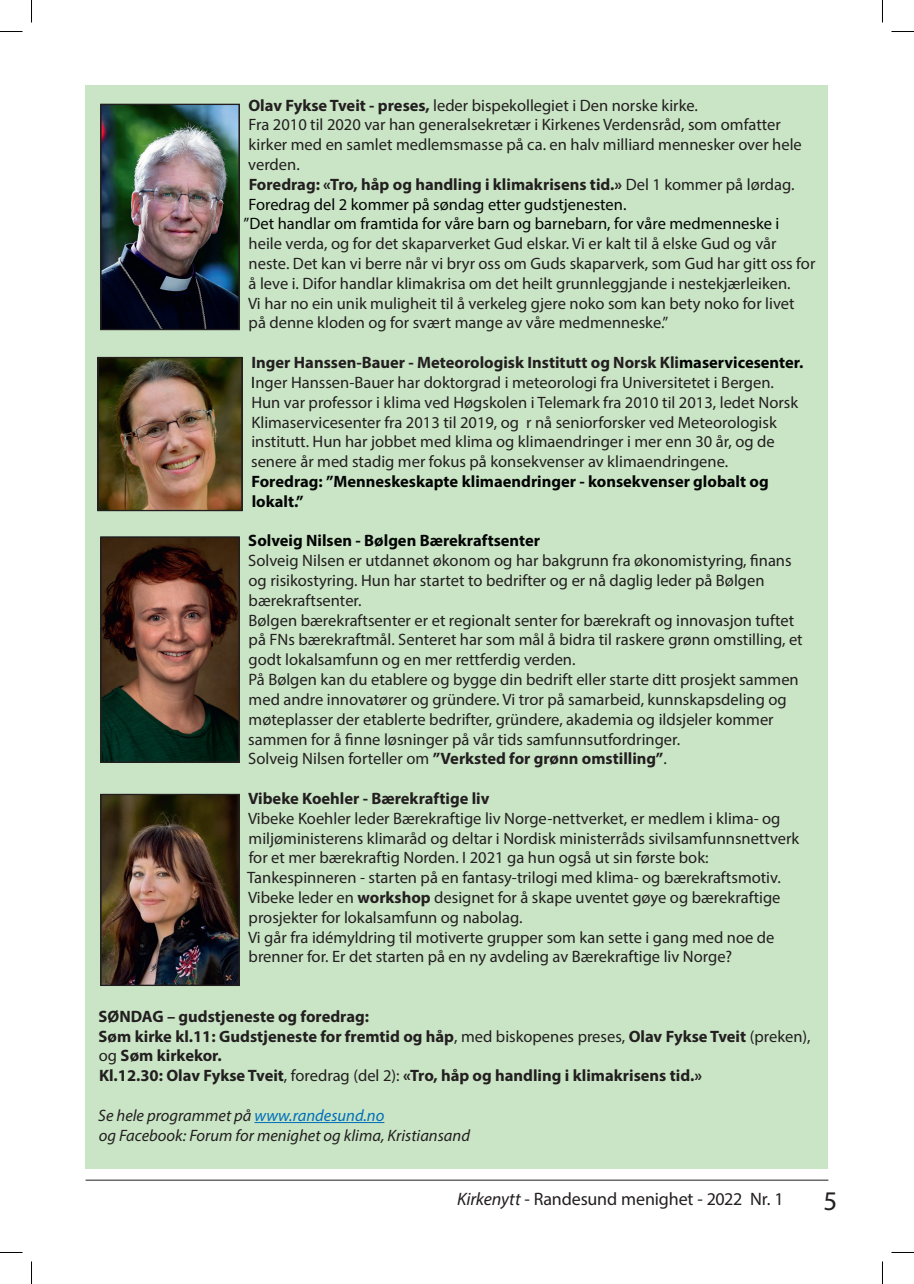
<style>
.page{position:relative;width:914px;height:1284px;background:#fff}
.page>*{position:absolute;margin:0;border:0;box-sizing:border-box;transform-origin:0 0}
.t1{font:27px "Myriad Pro";color:#231f20}
.t2{font:18px "Myriad Pro";letter-spacing:-.01em;color:#231f20}
.t3{font:16.5px/19.8px "Myriad Pro";color:#231f20}
.t4{font:700 16.5px/19.8px "Myriad Pro";color:#231f20}
.t5{font:16.5px "Myriad Pro";color:#030505}
.t6{font:700 16.5px/19.8px "Myriad Pro";color:#030505}
.t7{font:italic 16.5px/19.8px "Myriad Pro";color:#231f20}
.s1{font-weight:700}
.s2{font-weight:400}
.s3{font-weight:700;color:#030505}
.s4{color:#030505}
.s5{color:#006fb9}
.s6{font-style:italic}
</style>
<div class="page">
<hr style="left:86px;top:1179px;width:742px;height:1px;background:#231f20">
<div style="left:86px;top:85px;width:742px;height:1083px;background:#cae5c6"></div>
<hr style="left:254px;top:1122px;width:130px;height:1px;background:#006fb9">
<img style="left:100px;top:104px;width:139px;height:226px">
<div style="left:101px;top:104px;width:138px;height:225px;border:1px solid #231f20"></div>
<svg style="left:100px;top:537px;width:137px;height:225px;background:#4d382a"></svg>
<div style="left:101px;top:537px;width:138px;height:225px;border:1px solid #231f20"></div>
<img style="left:100px;top:794px;width:137px;height:191px">
<div style="left:101px;top:794px;width:138px;height:191px;border:1px solid #231f20"></div>
<img style="left:98px;top:359px;width:144px;height:152px">
<div style="left:98px;top:357px;width:144px;height:153px;border:1px solid #231f20"></div>
<svg style="left:0;top:31px;width:22px;height:1px"></svg>
<svg style="left:891px;top:31px;width:22px;height:1px"></svg>
<svg style="left:0;top:1252px;width:22px;height:1px"></svg>
<svg style="left:891px;top:1252px;width:22px;height:1px"></svg>
<svg style="left:31px;top:0;width:1px;height:22px"></svg>
<svg style="left:31px;top:1261px;width:1px;height:22px"></svg>
<svg style="left:882px;top:0;width:1px;height:22px"></svg>
<svg style="left:882px;top:1261px;width:1px;height:22px"></svg>
<p class="t3" style="left:248px;top:95px;width:451px"><span class="s1">Olav Fykse Tveit - preses,</span> leder bispekollegiet i Den norske kirke.</p>
<p class="t3" style="left:248px;top:115px;width:534px">Fra 2010 til 2020 var han generalsekretær i Kirkenes Verdensråd, som omfatter</p>
<p class="t3" style="left:248px;top:134px;width:554px">kirker med en samlet medlemsmasse på ca. en halv milliard mennesker over hele</p>
<p class="t3" style="left:248px;top:154px;width:53px">verden.</p>
<p class="t4" style="left:249px;top:174px;width:547px">Foredrag: «Tro, håp og handling i klimakrisens tid.» <span class="s2">Del 1 kommer på lørdag.</span></p>
<p class="t5" style="left:248px;top:194px;width:379px">Foredrag del 2 kommer på søndag etter gudstjenesten.</p>
<p class="t5" style="left:243px;top:214px;width:537px">”Det handlar om framtida for våre barn og barnebarn, for våre medmenneske i</p>
<p class="t3" style="left:248px;top:233px;width:568px">heile verda, og for det skaparverket Gud elskar. Vi er kalt til å elske Gud og vår neste. Det kan vi berre når vi bryr oss om Guds skaparverk, som Gud har gitt oss for å leve i. Difor handlar klimakrisa om det heilt grunnleggjande i nestekjærleiken.<br>Vi har no ein unik muligheit til å verkeleg gjere noko som kan bety noko for livet på denne kloden og for svært mange av våre medmenneske.”</p>
<p class="t3" style="left:251px;top:352px;width:553px"><span class="s1">Inger Hanssen-Bauer - Meteorologisk Institutt og Norsk Kli</span><span class="s3">maservicesenter.<br></span><span class="s4">I</span>nger Hanssen-Bauer har doktorgrad i meteorologi fra Universitetet i Bergen.<br>Hun var professor i klima ved Høgskolen i Telemark fra 2010 til 2013, ledet Norsk Klimaservicesenter fra 2013 til 2019, og r nå seniorforsker ved Meteorologisk institutt. Hun har jobbet med klima og klimaendringer i mer enn 30 år, og de senere år med stadig mer fokus på konsekvenser av klimaendringene.</p>
<p class="t6" style="left:251px;top:471px;width:518px">Foredrag: ”Menneskeskapte klimaendringer - konsekvenser globalt og lokalt.”</p>
<p class="t6" style="left:248px;top:530px;width:293px">Solveig Nilsen - Bølgen Bærekraftsenter</p>
<p class="t3" style="left:248px;top:550px;width:556px">Solveig Nilsen er utdannet økonom og har bakgrunn fra økonomistyring, finans og risikostyring. Hun har startet to bedrifter og er nå daglig leder på Bølgen bærekraftsenter.<br>Bølgen bærekraftsenter er et regionalt senter for bærekraft og innovasjon tuftet på FNs bærekraftmål. Senteret har som mål å bidra til raskere grønn omstilling, et godt lokalsamfunn og en mer rettferdig verden.<br>På Bølgen kan du etablere og bygge din bedrift eller starte ditt prosjekt sammen med andre innovatører og gründere. Vi tror på samarbeid, kunnskapsdeling og møteplasser der etablerte bedrifter, gründere, akademia og ildsjeler kommer sammen for å finne løsninger på vår tids samfunnsutfordringer.<br>Solveig Nilsen forteller om <span class="s1">”Verksted for grønn omstilling”</span>.</p>
<p class="t4" style="left:248px;top:788px;width:243px">Vibeke Koehler - Bærekraftige liv</p>
<p class="t3" style="left:247px;top:808px;width:553px">Vibeke Koehler leder Bærekraftige liv Norge-nettverket, er medlem i klima- og miljøministerens klimaråd og deltar i Nordisk ministerråds sivilsamfunnsnettverk for et mer bærekraftig Norden. I 2021 ga hun også ut sin første bok:<br>Tankespinneren - starten på en fantasy-trilogi med klima- og bærekraftsmotiv.<br>Vibeke leder en <span class="s1">workshop</span> designet for å skape uventet gøye og bærekraftige prosjekter for lokalsamfunn og nabolag.<br>Vi går fra idémyldring til motiverte grupper som kan sette i gang med noe de brenner for. Er det starten på en ny avdeling av Bærekraftige liv Norge?</p>
<p class="t4" style="left:99px;top:1005px;width:713px">SØNDAG – gudstjeneste og foredrag:<br>Søm kirke kl.11: Gudstjeneste for fremtid og håp<span class="s2">, med biskopenes preses,</span> Olav Fykse Tveit <span class="s2">(preken), og</span> Søm kirkekor.<br>Kl.12.30: Olav Fykse Tveit<span class="s2">, foredrag (del 2):</span> «Tro, håp og handling i klimakrisens tid.»</p>
<p class="t7" style="left:98px;top:1105px;width:373px">Se hele programmet på <span class="s5">www.randesund.no<br></span>og Facebook: Forum for menighet og klima, Kristiansand</p>
<p class="t2" style="left:457px;top:1188px;width:328px"><span class="s6">Kirkenytt</span> - Randesund menighet - 2022 Nr. 1</p>
<h1 class="t1" style="left:823px;top:1184px;width:15px">5</h1>
</div>
